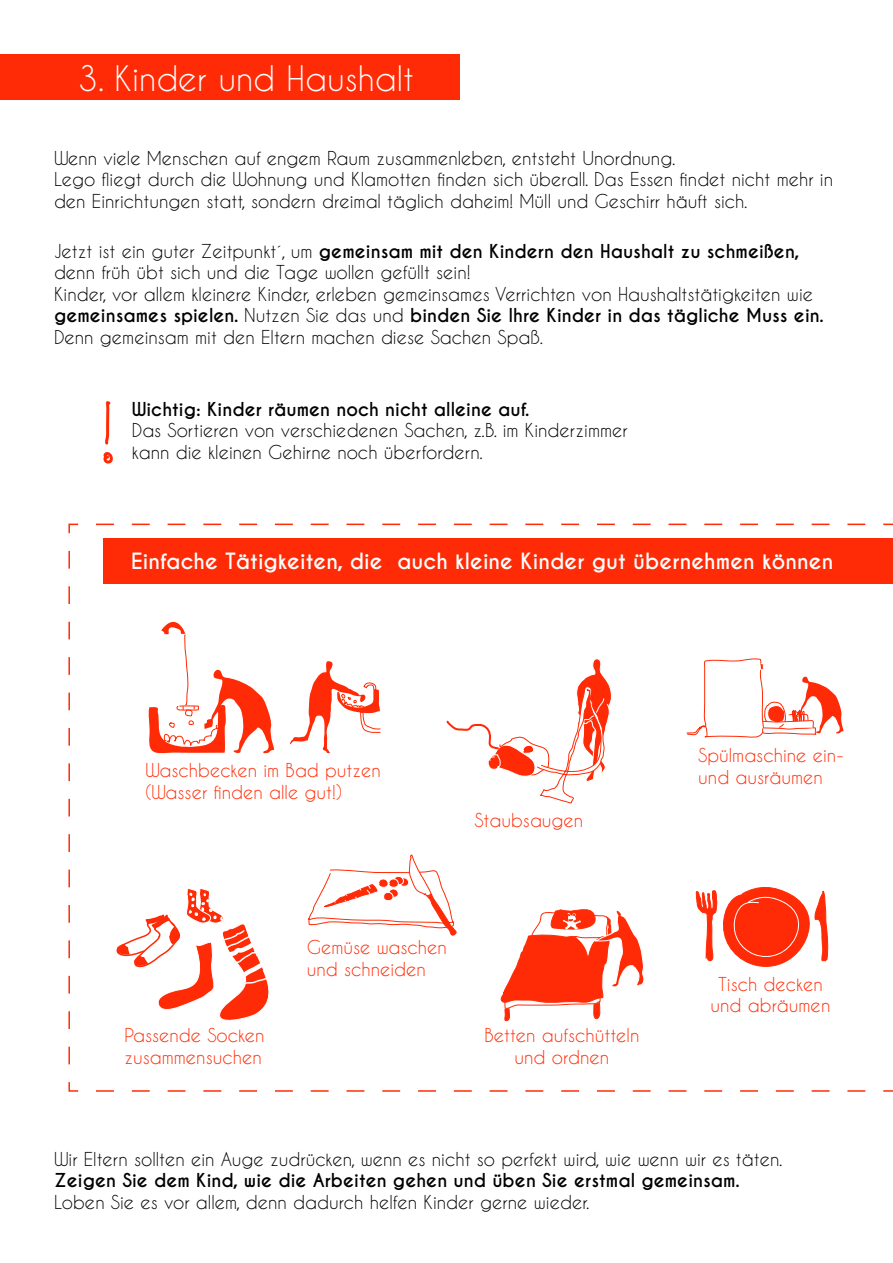
<style>
.page{position:relative;width:893px;height:1263px;background:#fff}
.page>*{position:absolute;margin:0;border:0;box-sizing:border-box;transform-origin:0 0}
.t1{font:33px "Caviar Dreams";color:#fff}
.t2{font:700 21px "Caviar Dreams";color:#fff}
.t3{font:18px/21.6px "Caviar Dreams";color:#000}
.t4{font:18px/21.6px "Caviar Dreams";color:#ff2b06;text-align:center}
.t5{font:700 18px "Caviar Dreams";color:#000}
.s1{font-weight:700}
</style>
<div class="page">
<svg style="left:68px;top:523px;width:825px;height:569px"></svg>
<div style="left:0;top:54px;width:459px;height:45px;background:#ff2b06"></div>
<div style="left:103px;top:539px;width:790px;height:45px;background:#ff2b06"></div>
<svg style="left:103px;top:401px;width:10px;height:63px"></svg>
<svg style="left:696px;top:837px;width:147px;height:136px"></svg>
<svg style="left:497px;top:905px;width:148px;height:116px"></svg>
<svg style="left:115px;top:885px;width:158px;height:143px"></svg>
<svg style="left:686px;top:658px;width:158px;height:81px"></svg>
<svg style="left:146px;top:618px;width:128px;height:136px"></svg>
<svg style="left:290px;top:661px;width:91px;height:92px"></svg>
<svg style="left:307px;top:853px;width:150px;height:84px"></svg>
<svg style="left:445px;top:658px;width:168px;height:145px"></svg>
<h1 class="t1" style="left:78px;top:59px;width:337px">3. Kinder und Haushalt</h1>
<p class="t3" style="left:54px;top:147px;width:781px">Wenn viele Menschen auf engem Raum zusammenleben, entsteht Unordnung.<br>Lego fliegt durch die Wohnung und Klamotten finden sich überall. Das Essen findet nicht mehr in den Einrichtungen statt, sondern dreimal täglich daheim! Müll und Geschirr häuft sich.</p>
<p class="t3" style="left:54px;top:240px;width:771px">Jetzt ist ein guter Zeitpunkt´, um <span class="s1">gemeinsam mit den Kindern den Haushalt zu schmeißen, </span>denn früh übt sich und die Tage wollen gefüllt sein!<br>Kinder, vor allem kleinere Kinder, erleben gemeinsames Verrichten von Haushaltstätigkeiten wie <span class="s1">gemeinsames spielen.</span> Nutzen Sie das und <span class="s1">binden Sie Ihre Kinder in das tägliche Muss ein.<br></span>Denn gemeinsam mit den Eltern machen diese Sachen Spaß.</p>
<p class="t5" style="left:132px;top:398px;width:399px">Wichtig: Kinder räumen noch nicht alleine auf.</p>
<p class="t3" style="left:132px;top:419px;width:497px">Das Sortieren von verschiedenen Sachen, z.B. im Kinderzimmer kann die kleinen Gehirne noch überfordern.</p>
<p class="t2" style="left:131px;top:548px;width:704px">Einfache Tätigkeiten, die auch kleine Kinder gut übernehmen können</p>
<p class="t4" style="left:698px;top:744px;width:147px">Spülmaschine ein-</p>
<p class="t4" style="left:145px;top:759px;width:237px">Waschbecken im Bad putzen</p>
<p class="t4" style="left:698px;top:766px;width:126px">und ausräumen</p>
<p class="t4" style="left:145px;top:781px;width:198px">(Wasser finden alle gut!)</p>
<p class="t4" style="left:124px;top:1024px;width:142px;text-align:left">Passende Socken zusammensuchen</p>
<p class="t4" style="left:474px;top:808px;width:111px">Staubsaugen</p>
<p class="t4" style="left:307px;top:936px;width:142px;text-align:left">Gemüse waschen und schneiden</p>
<p class="t4" style="left:484px;top:1024px;width:157px">Betten aufschütteln und ordnen</p>
<p class="t4" style="left:710px;top:973px;width:121px">Tisch decken und abräumen</p>
<p class="t3" style="left:54px;top:1148px;width:730px">Wir Eltern sollten ein Auge zudrücken, wenn es nicht so perfekt wird, wie wenn wir es täten.</p>
<p class="t5" style="left:54px;top:1170px;width:687px">Zeigen Sie dem Kind, wie die Arbeiten gehen und üben Sie erstmal gemeinsam.</p>
<p class="t3" style="left:54px;top:1191px;width:537px">Loben Sie es vor allem, denn dadurch helfen Kinder gerne wieder.</p>
</div>
